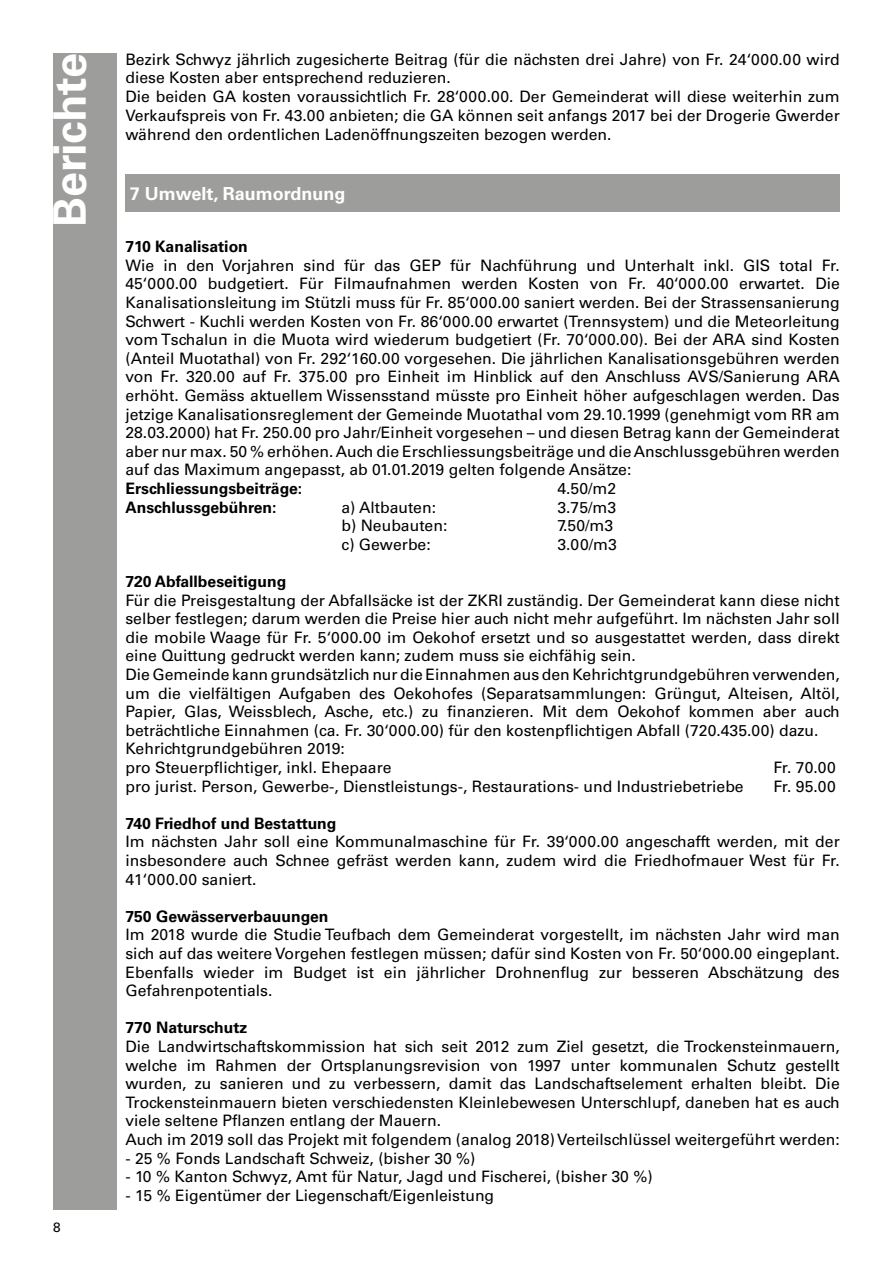
<style>
.page{position:relative;width:893px;height:1263px;background:#fff}
.page>*{position:absolute;margin:0;border:0;box-sizing:border-box;transform-origin:0 0}
.t1{font:700 45px "Univers LT Std";color:#fff}
.t2{font:700 18px "Univers LT Std";color:#fff}
.t3{font:15.75px/18.6px "Univers LT Std";color:#000;text-align:justify}
.t4{font:700 15.75px "Univers LT Std";color:#000}
.t5{font:13.5px "Univers LT Std";color:#000}
</style>
<div class="page">
<div style="left:53px;top:53px;width:64px;height:1157px;background:#9d9d9c"></div>
<div style="left:125px;top:174px;width:715px;height:38px;background:#9d9d9c"></div>
<h1 class="t1" style="left:44px;top:227px;width:175px;rotate:-90deg">Berichte</h1>
<p class="t5" style="left:53px;top:1219px;width:9px">8</p>
<p class="t3" style="left:125px;top:50px;width:716px;text-align:left">Bezirk Schwyz jährlich zugesicherte Beitrag (für die nächsten drei Jahre) von Fr. 24‘000.00 wird diese Kosten aber entsprechend reduzieren.<br>Die beiden GA kosten voraussichtlich Fr. 28‘000.00. Der Gemeinderat will diese weiterhin zum Verkaufspreis von Fr. 43.00 anbieten; die GA können seit anfangs 2017 bei der Drogerie Gwerder während den ordentlichen Ladenöffnungszeiten bezogen werden.</p>
<p class="t2" style="left:130px;top:183px;width:217px">7 Umwelt, Raumordnung</p>
<p class="t4" style="left:125px;top:237px;width:124px">710 Kanalisation</p>
<p class="t3" style="left:125px;top:256px;width:716px">Wie in den Vorjahren sind für das GEP für Nachführung und Unterhalt inkl. GIS total Fr.<br>45‘000.00 budgetiert. Für Filmaufnahmen werden Kosten von Fr. 40‘000.00 erwartet. Die Kanalisationsleitung im Stützli muss für Fr. 85‘000.00 saniert werden. Bei der Strassensanierung Schwert - Kuchli werden Kosten von Fr. 86‘000.00 erwartet (Trennsystem) und die Meteorleitung vom Tschalun in die Muota wird wiederum budgetiert (Fr. 70‘000.00). Bei der ARA sind Kosten (Anteil Muotathal) von Fr. 292‘160.00 vorgesehen. Die jährlichen Kanalisationsgebühren werden von Fr. 320.00 auf Fr. 375.00 pro Einheit im Hinblick auf den Anschluss AVS/Sanierung ARA erhöht. Gemäss aktuellem Wissensstand müsste pro Einheit höher aufgeschlagen werden. Das jetzige Kanalisationsreglement der Gemeinde Muotathal vom 29.10.1999 (genehmigt vom RR am 28.03.2000) hat Fr. 250.00 pro Jahr/Einheit vorgesehen – und diesen Betrag kann der Gemeinderat aber nur max. 50 % erhöhen. Auch die Erschliessungsbeiträge und die Anschlussgebühren werden auf das Maximum angepasst, ab 01.01.2019 gelten folgende Ansätze:</p>
<p class="t4" style="left:125px;top:479px;width:178px">Erschliessungsbeiträge:</p>
<p class="t3" style="left:557px;top:479px;width:60px">4.50/m2</p>
<p class="t4" style="left:125px;top:498px;width:153px">Anschlussgebühren:</p>
<p class="t3" style="left:341px;top:498px;width:96px">a) Altbauten:</p>
<p class="t3" style="left:557px;top:498px;width:60px">3.75/m3</p>
<p class="t3" style="left:341px;top:516px;width:107px">b) Neubauten:</p>
<p class="t3" style="left:557px;top:516px;width:57px">7.50/m3</p>
<p class="t3" style="left:341px;top:535px;width:91px">c) Gewerbe:</p>
<p class="t3" style="left:557px;top:535px;width:61px">3.00/m3</p>
<p class="t4" style="left:125px;top:572px;width:162px">720 Abfallbeseitigung</p>
<p class="t3" style="left:125px;top:591px;width:716px;text-align:left">Für die Preisgestaltung der Abfallsäcke ist der ZKRI zuständig. Der Gemeinderat kann diese nicht selber festlegen; darum werden die Preise hier auch nicht mehr aufgeführt. Im nächsten Jahr soll die mobile Waage für Fr. 5‘000.00 im Oekohof ersetzt und so ausgestattet werden, dass direkt eine Quittung gedruckt werden kann; zudem muss sie eichfähig sein.<br>Die Gemeinde kann grundsätzlich nur die Einnahmen aus den Kehrichtgrundgebühren verwenden, um die vielfältigen Aufgaben des Oekohofes (Separatsammlungen: Grüngut, Alteisen, Altöl, Papier, Glas, Weissblech, Asche, etc.) zu finanzieren. Mit dem Oekohof kommen aber auch beträchtliche Einnahmen (ca. Fr. 30‘000.00) für den kostenpflichtigen Abfall (720.435.00) dazu.<br>Kehrichtgrundgebühren 2019:<br>pro Steuerpflichtiger, inkl. Ehepaare</p>
<p class="t3" style="left:773px;top:758px;width:64px">Fr. 70.00</p>
<p class="t3" style="left:125px;top:777px;width:620px">pro jurist. Person, Gewerbe-, Dienstleistungs-, Restaurations- und Industriebetriebe</p>
<p class="t3" style="left:773px;top:777px;width:64px">Fr. 95.00</p>
<p class="t4" style="left:125px;top:814px;width:213px">740 Friedhof und Bestattung</p>
<p class="t3" style="left:125px;top:832px;width:716px">Im nächsten Jahr soll eine Kommunalmaschine für Fr. 39‘000.00 angeschafft werden, mit der insbesondere auch Schnee gefräst werden kann, zudem wird die Friedhofmauer West für Fr.<br>41‘000.00 saniert.</p>
<p class="t4" style="left:125px;top:907px;width:205px">750 Gewässerverbauungen</p>
<p class="t3" style="left:125px;top:925px;width:716px">Im 2018 wurde die Studie Teufbach dem Gemeinderat vorgestellt, im nächsten Jahr wird man sich auf das weitere Vorgehen festlegen müssen; dafür sind Kosten von Fr. 50‘000.00 eingeplant.<br>Ebenfalls wieder im Budget ist ein jährlicher Drohnenflug zur besseren Abschätzung des Gefahrenpotentials.</p>
<p class="t4" style="left:125px;top:1019px;width:123px">770 Naturschutz</p>
<p class="t3" style="left:125px;top:1037px;width:716px;text-align:left">Die Landwirtschaftskommission hat sich seit 2012 zum Ziel gesetzt, die Trockensteinmauern, welche im Rahmen der Ortsplanungsrevision von 1997 unter kommunalen Schutz gestellt wurden, zu sanieren und zu verbessern, damit das Landschaftselement erhalten bleibt. Die Trockensteinmauern bieten verschiedensten Kleinlebewesen Unterschlupf, daneben hat es auch viele seltene Pflanzen entlang der Mauern.<br>Auch im 2019 soll das Projekt mit folgendem (analog 2018) Verteilschlüssel weitergeführt werden:</p>
<p class="t3" style="left:125px;top:1149px;width:352px">- 25 % Fonds Landschaft Schweiz, (bisher 30 %)</p>
<p class="t3" style="left:125px;top:1167px;width:529px">- 10 % Kanton Schwyz, Amt für Natur, Jagd und Fischerei, (bisher 30 %)</p>
<p class="t3" style="left:125px;top:1186px;width:370px">- 15 % Eigentümer der Liegenschaft/Eigenleistung</p>
</div>
